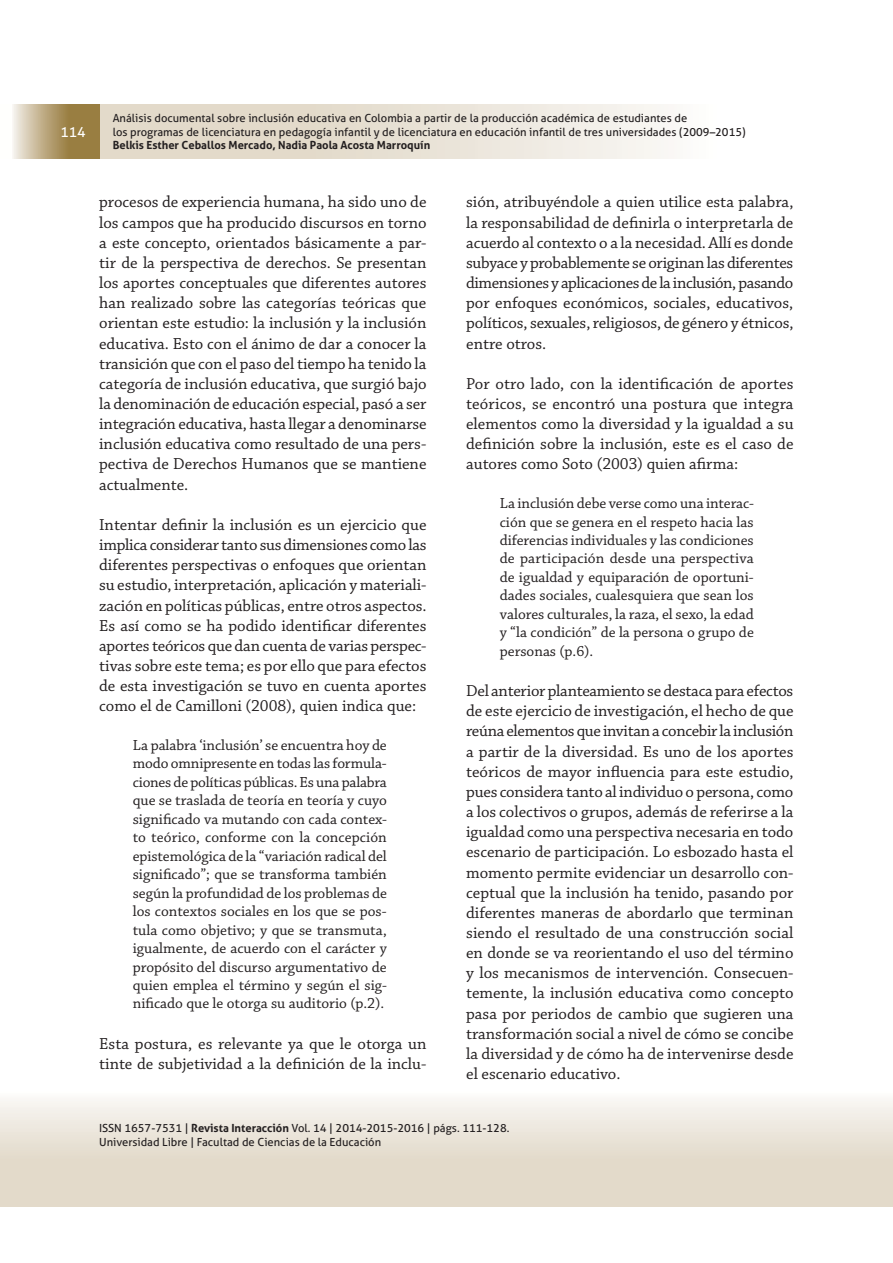
<style>
.page{position:relative;width:893px;height:1263px;background:#fff}
.page>*{position:absolute;margin:0;border:0;box-sizing:border-box;transform-origin:0 0}
.t1{font:16.8px/20.1px "Chaparral Pro";color:#231f20;text-align:justify}
.t2{font:15.45px/18.5px "Chaparral Pro";color:#231f20;text-align:justify}
.t3{font:13.95px "Aller";color:#fff}
.t4{font:11.25px/13.5px "Aller";color:#231f20}
.t5{font:700 11.25px "Aller";color:#231f20}
.s1{font-weight:700}
</style>
<div class="page">
<div style="left:873px;top:1080px;width:20px;height:127px;background:linear-gradient(to bottom,#fcfbfa,#dcd0bc)"></div>
<div style="left:0;top:1080px;width:873px;height:127px;background:linear-gradient(to bottom,#fcfbfa,#dcd0bc)"></div>
<div style="left:99px;top:105px;width:694px;height:53px;background:linear-gradient(to right,#dcd1bd,#fefefd)"></div>
<svg style="left:13px;top:105px;width:86px;height:53px;background:#b5a075"></svg>
<p class="t3" style="left:60px;top:124px;width:27px">114</p>
<p class="t4" style="left:113px;top:112px;width:634px">Análisis documental sobre inclusión educativa en Colombia a partir de la producción académica de estudiantes de<br>los programas de licenciatura en pedagogía infantil y de licenciatura en educación infantil de tres universidades (2009–2015)</p>
<p class="t5" style="left:113px;top:139px;width:319px">Belkis Esther Ceballos Mercado, Nadia Paola Acosta Marroquín</p>
<p class="t1" style="left:99px;top:193px;width:329px">procesos de experiencia humana, ha sido uno de los campos que ha producido discursos en torno a este concepto, orientados básicamente a par&shy;tir de la perspectiva de derechos. Se presentan los aportes conceptuales que diferentes autores han realizado sobre las categorías teóricas que orientan este estudio: la inclusión y la inclusión educativa. Esto con el ánimo de dar a conocer la transición que con el paso del tiempo ha tenido la categoría de inclusión educativa, que surgió bajo la denominación de educación especial, pasó a ser integración educativa, hasta llegar a denominarse inclusión educativa como resultado de una pers&shy;pectiva de Derechos Humanos que se mantiene actualmente.</p>
<p class="t1" style="left:99px;top:516px;width:329px">Intentar definir la inclusión es un ejercicio que implica considerar tanto sus dimensiones como las diferentes perspectivas o enfoques que orientan su estudio, interpretación, aplicación y materiali&shy;zación en políticas públicas, entre otros aspectos.<br>Es así como se ha podido identificar diferentes aportes teóricos que dan cuenta de varias perspec&shy;tivas sobre este tema; es por ello que para efectos de esta investigación se tuvo en cuenta aportes como el de Camilloni (2008), quien indica que:</p>
<p class="t2" style="left:133px;top:737px;width:256px">La palabra ‘inclusión’ se encuentra hoy de modo omnipresente en todas las formula&shy;ciones de políticas públicas. Es una palabra que se traslada de teoría en teoría y cuyo significado va mutando con cada contex&shy;to teórico, conforme con la concepción epistemológica de la “variación radical del significado”; que se transforma también según la profundidad de los problemas de los contextos sociales en los que se pos&shy;tula como objetivo; y que se transmuta, igualmente, de acuerdo con el carácter y propósito del discurso argumentativo de quien emplea el término y según el sig&shy;nificado que le otorga su auditorio (p.2).</p>
<p class="t1" style="left:99px;top:1035px;width:329px">Esta postura, es relevante ya que le otorga un tinte de subjetividad a la definición de la inclu-</p>
<p class="t1" style="left:466px;top:193px;width:329px">sión, atribuyéndole a quien utilice esta palabra, la responsabilidad de definirla o interpretarla de acuerdo al contexto o a la necesidad. Allí es donde subyace y probablemente se originan las diferentes dimensiones y aplicaciones de la inclusión, pasando por enfoques económicos, sociales, educativos, políticos, sexuales, religiosos, de género y étnicos, entre otros.</p>
<p class="t1" style="left:466px;top:375px;width:329px">Por otro lado, con la identificación de aportes teóricos, se encontró una postura que integra elementos como la diversidad y la igualdad a su definición sobre la inclusión, este es el caso de autores como Soto (2003) quien afirma:</p>
<p class="t2" style="left:500px;top:495px;width:256px">La inclusión debe verse como una interac&shy;ción que se genera en el respeto hacia las diferencias individuales y las condiciones de participación desde una perspectiva de igualdad y equiparación de oportuni&shy;dades sociales, cualesquiera que sean los valores culturales, la raza, el sexo, la edad y “la condición” de la persona o grupo de personas (p.6).</p>
<p class="t1" style="left:466px;top:682px;width:329px">Del anterior planteamiento se destaca para efectos de este ejercicio de investigación, el hecho de que reúna elementos que invitan a concebir la inclusión a partir de la diversidad. Es uno de los aportes teóricos de mayor influencia para este estudio, pues considera tanto al individuo o persona, como a los colectivos o grupos, además de referirse a la igualdad como una perspectiva necesaria en todo escenario de participación. Lo esbozado hasta el momento permite evidenciar un desarrollo con&shy;ceptual que la inclusión ha tenido, pasando por diferentes maneras de abordarlo que terminan siendo el resultado de una construcción social en donde se va reorientando el uso del término y los mecanismos de intervención. Consecuen&shy;temente, la inclusión educativa como concepto pasa por periodos de cambio que sugieren una transformación social a nivel de cómo se concibe la diversidad y de cómo ha de intervenirse desde el escenario educativo.</p>
<p class="t4" style="left:99px;top:1122px;width:412px">ISSN 1657-7531 | <span class="s1">Revista Interacción</span> Vol. 14 | 2014-2015-2016 | págs. 111-128.<br>Universidad Libre | Facultad de Ciencias de la Educación</p>
</div>
